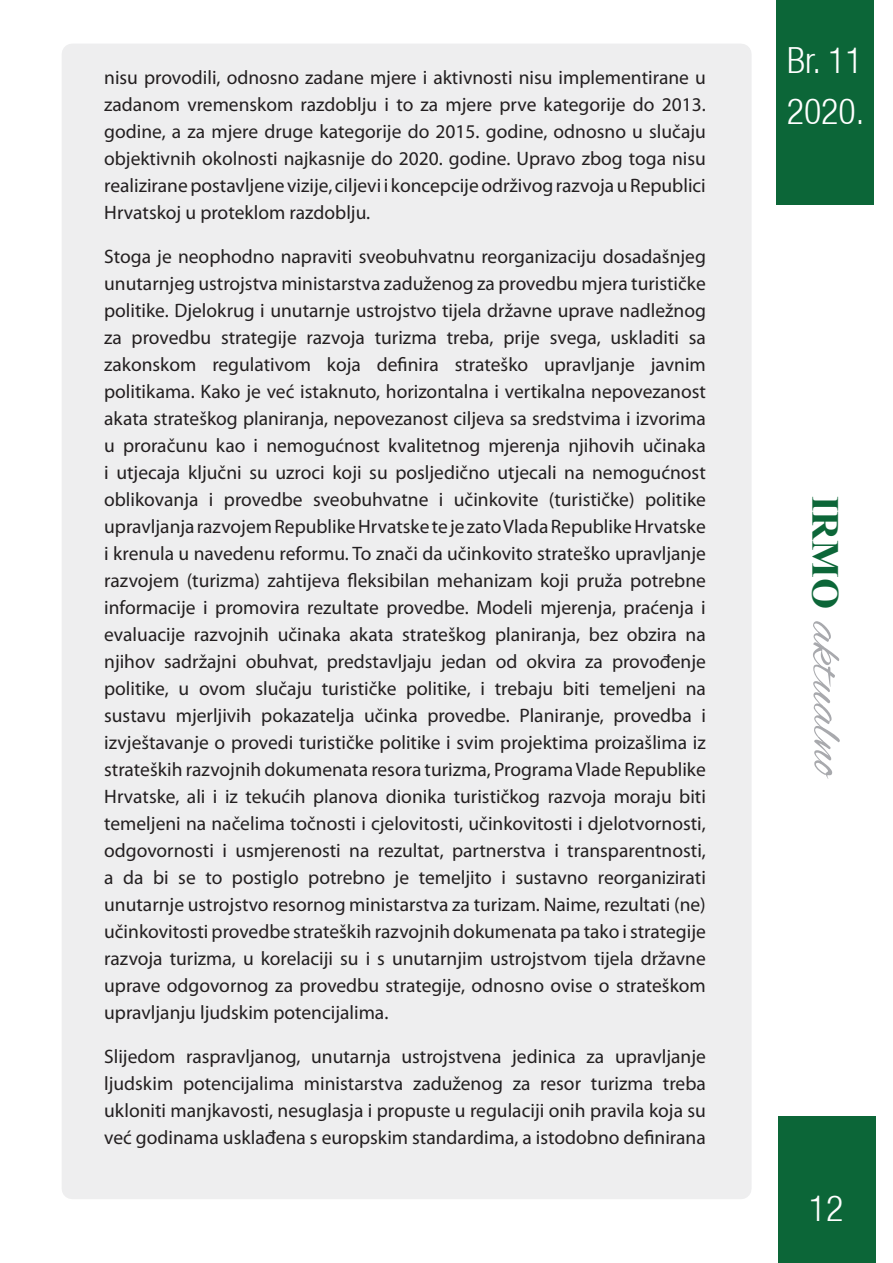
<style>
.page{position:relative;width:893px;height:1263px;background:#fff}
.page>*{position:absolute;margin:0;border:0;box-sizing:border-box;transform-origin:0 0}
.t1{font:51.3px "Alex Brush";color:#a8a9ad;scale:1.05 1}
.t2{font:300 condensed 36px/51px "Helvetica Neue LT";color:#fff}
.Tekst{font:19.5px/27px "Myriad Pro";color:#231f20;text-align:justify}
.s1{font-family:"Times New Roman";font-weight:700;font-size:38.1px;color:#0c6638}
</style>
<div class="page">
<div style="left:778px;top:1116px;width:98px;height:147px;background:#0c6638"></div>
<div style="left:776px;top:0;width:98px;height:204px;background:#0c6638"></div>
<div style="left:62px;top:44px;width:690px;height:1155px;background:#eeeeef"></div>
<p class="Tekst" style="left:104px;top:63px;width:603px">nisu provodili, odnosno zadane mjere i aktivnosti nisu implementirane u zadanom vremenskom razdoblju i to za mjere prve kategorije do 2013. godine, a za mjere druge kategorije do 2015. godine, odnosno u slučaju objektivnih okolnosti najkasnije do 2020. godine. Upravo zbog toga nisu realizirane postavljene vizije, ciljevi i koncepcije održivog razvoja u Republici Hrvatskoj u proteklom razdoblju.</p>
<p class="Tekst" style="left:104px;top:242px;width:603px">Stoga je neophodno napraviti sveobuhvatnu reorganizaciju dosadašnjeg unutarnjeg ustrojstva ministarstva zaduženog za provedbu mjera turističke politike. Djelokrug i unutarnje ustrojstvo tijela državne uprave nadležnog za provedbu strategije razvoja turizma treba, prije svega, uskladiti sa zakonskom regulativom koja definira strateško upravljanje javnim politikama. Kako je već istaknuto, horizontalna i vertikalna nepovezanost akata strateškog planiranja, nepovezanost ciljeva sa sredstvima i izvorima u proračunu kao i nemogućnost kvalitetnog mjerenja njihovih učinaka i utjecaja ključni su uzroci koji su posljedično utjecali na nemogućnost oblikovanja i provedbe sveobuhvatne i učinkovite (turističke) politike upravljanja razvojem Republike Hrvatske te je zato Vlada Republike Hrvatske i krenula u navedenu reformu. To znači da učinkovito strateško upravljanje razvojem (turizma) zahtijeva fleksibilan mehanizam koji pruža potrebne informacije i promovira rezultate provedbe. Modeli mjerenja, praćenja i evaluacije razvojnih učinaka akata strateškog planiranja, bez obzira na njihov sadržajni obuhvat, predstavljaju jedan od okvira za provođenje politike, u ovom slučaju turističke politike, i trebaju biti temeljeni na sustavu mjerljivih pokazatelja učinka provedbe. Planiranje, provedba i izvještavanje o provedi turističke politike i svim projektima proizašlima iz strateških razvojnih dokumenata resora turizma, Programa Vlade Republike Hrvatske, ali i iz tekućih planova dionika turističkog razvoja moraju biti temeljeni na načelima točnosti i cjelovitosti, učinkovitosti i djelotvornosti, odgovornosti i usmjerenosti na rezultat, partnerstva i transparentnosti, a da bi se to postiglo potrebno je temeljito i sustavno reorganizirati unutarnje ustrojstvo resornog ministarstva za turizam. Naime, rezultati (ne) učinkovitosti provedbe strateških razvojnih dokumenata pa tako i strategije razvoja turizma, u korelaciji su i s unutarnjim ustrojstvom tijela državne uprave odgovornog za provedbu strategije, odnosno ovise o strateškom upravljanju ljudskim potencijalima.</p>
<p class="Tekst" style="left:104px;top:1042px;width:603px">Slijedom raspravljanog, unutarnja ustrojstvena jedinica za upravljanje ljudskim potencijalima ministarstva zaduženog za resor turizma treba ukloniti manjkavosti, nesuglasja i propuste u regulaciji onih pravila koja su već godinama usklađena s europskim standardima, a istodobno definirana</p>
<h2 class="t2" style="left:787px;top:34px;width:79px">Br. 11<br>2020.</h2>
<h1 class="t1" style="left:856px;top:496px;width:272px;rotate:90deg"><span class="s1">IRMO</span> aktualno</h1>
<h2 class="t2" style="left:809px;top:1182px;width:36px">12</h2>
</div>
